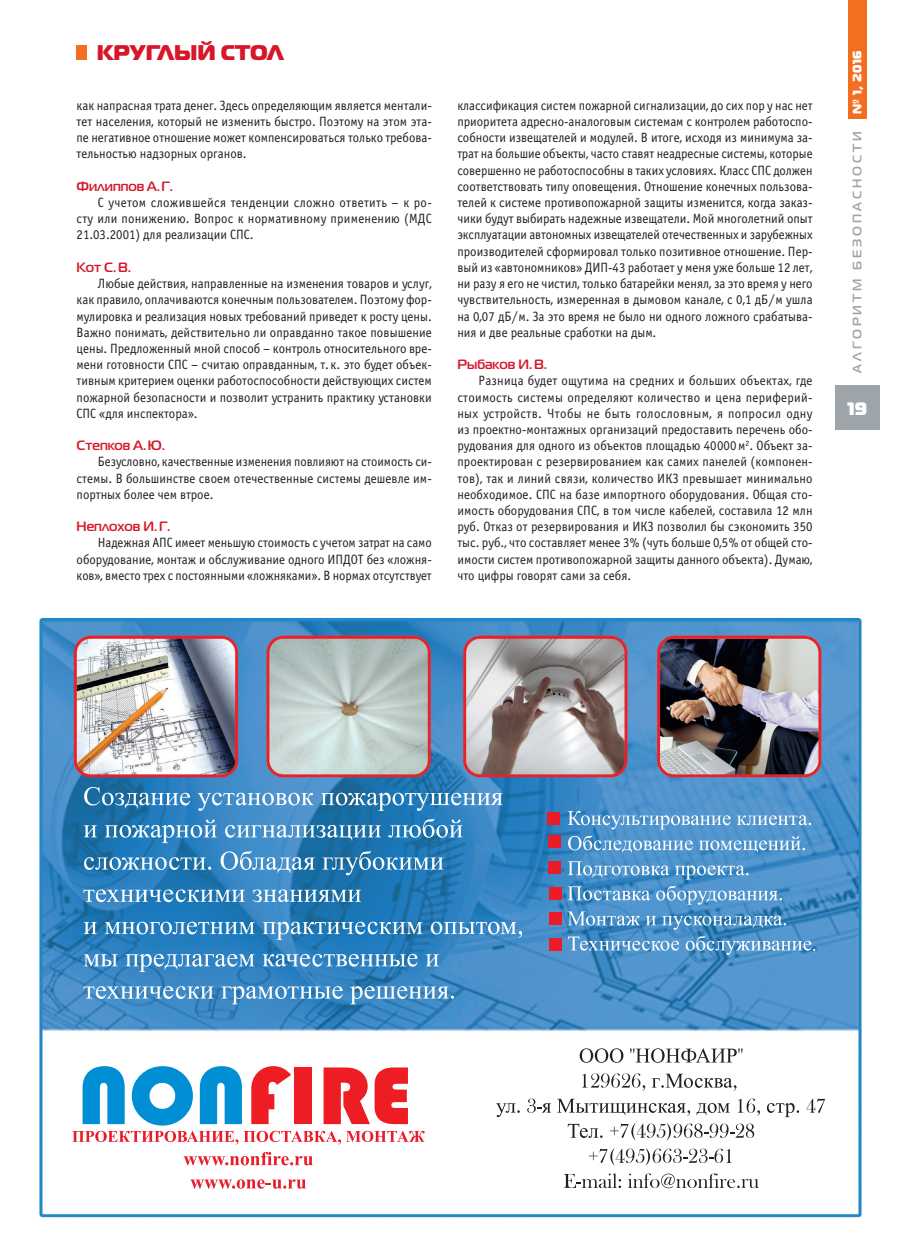
<style>
.page{position:relative;width:902px;height:1255px;background:#fff}
.page>*{position:absolute;margin:0;border:0;box-sizing:border-box;transform-origin:0 0}
.t1{font:21.3px "Magistral Black C";color:#d71729}
.t2{font:18px "Magistral Black C";color:#fff}
.t3{font:13.5px/16.2px "Officina Sans C";color:#231f20;text-align:justify;scale:.95 1}
.t4{font:13.5px/16.2px "Officina Sans C";color:#231f20;text-align:justify;scale:.94 1}
.t5{font:13.5px "Officina Sans C";letter-spacing:.02em;color:#231f20;scale:.95 1}
.t6{font:13.5px "Officina Sans C";color:#231f20;scale:.93 1}
.t7{font:700 13.5px "Magistral C";color:#d71729}
.t8{font:13.5px "Officina Sans C";letter-spacing:.03em;color:#231f20;scale:.95 1}
.t9{font:13.5px "Officina Sans C";letter-spacing:.025em;color:#231f20;scale:.95 1}
.t10{font:700 12.3px "Magistral C";letter-spacing:.24em;color:#9da5ab}
.t11{font:12.3px "Magistral Black C";color:#fff}
</style>
<div class="page">
<div style="left:834px;top:385px;width:45px;height:45px;background:#9da5ab"></div>
<div style="left:848px;top:0;width:18px;height:119px;background:#f36e21"></div>
<div style="left:77px;top:45px;width:10px;height:15px;background:#f36e21"></div>
<svg style="left:39px;top:617px;width:823px;height:601px"></svg>
<svg style="left:84px;top:786px;width:106px;height:22px;background:#4b8ebc"></svg>
<svg style="left:198px;top:792px;width:115px;height:18px;background:#72a9d6"></svg>
<svg style="left:321px;top:792px;width:181px;height:18px;background:#5f9bc6"></svg>
<svg style="left:84px;top:825px;width:13px;height:12px"></svg>
<svg style="left:105px;top:819px;width:112px;height:24px;background:#5095c7"></svg>
<svg style="left:225px;top:825px;width:156px;height:15px;background:#6da5cd"></svg>
<svg style="left:388px;top:818px;width:74px;height:19px"></svg>
<svg style="left:84px;top:857px;width:127px;height:13px;background:#67a1c9"></svg>
<svg style="left:220px;top:850px;width:95px;height:22px;background:#64a1cf"></svg>
<svg style="left:322px;top:850px;width:121px;height:25px;background:#458cbc"></svg>
<svg style="left:83px;top:889px;width:162px;height:13px"></svg>
<svg style="left:252px;top:889px;width:109px;height:13px"></svg>
<svg style="left:84px;top:922px;width:13px;height:12px"></svg>
<svg style="left:105px;top:921px;width:150px;height:13px"></svg>
<svg style="left:262px;top:921px;width:160px;height:18px;background:#599ac9"></svg>
<svg style="left:430px;top:921px;width:92px;height:16px"></svg>
<svg style="left:84px;top:954px;width:33px;height:12px"></svg>
<svg style="left:125px;top:953px;width:129px;height:19px;background:#61a0d0"></svg>
<svg style="left:262px;top:953px;width:155px;height:13px"></svg>
<svg style="left:425px;top:954px;width:14px;height:12px"></svg>
<svg style="left:83px;top:986px;width:130px;height:12px"></svg>
<svg style="left:221px;top:986px;width:121px;height:18px;background:#68a3d1"></svg>
<svg style="left:350px;top:986px;width:104px;height:18px;background:#6da5d2"></svg>
<svg style="left:567px;top:811px;width:163px;height:18px;background:#6fa7d6"></svg>
<svg style="left:736px;top:815px;width:75px;height:10px"></svg>
<svg style="left:568px;top:835px;width:124px;height:17px;background:#70a8d6"></svg>
<svg style="left:699px;top:836px;width:105px;height:16px;background:#76abd8"></svg>
<svg style="left:567px;top:861px;width:102px;height:16px;background:#71a8d6"></svg>
<svg style="left:675px;top:865px;width:73px;height:14px"></svg>
<svg style="left:567px;top:886px;width:83px;height:14px"></svg>
<svg style="left:656px;top:885px;width:126px;height:19px;background:#70a8d6"></svg>
<svg style="left:567px;top:911px;width:72px;height:14px"></svg>
<svg style="left:645px;top:915px;width:11px;height:10px"></svg>
<svg style="left:662px;top:915px;width:124px;height:14px;background:#69a2cc"></svg>
<svg style="left:568px;top:936px;width:111px;height:14px;background:#72a8d4"></svg>
<div style="left:547px;top:811px;width:13px;height:13px;background:#eb1c29"></div>
<div style="left:548px;top:835px;width:12px;height:13px;background:#eb1c29"></div>
<div style="left:548px;top:861px;width:13px;height:13px;background:#eb1c29"></div>
<div style="left:548px;top:886px;width:13px;height:13px;background:#eb1c29"></div>
<div style="left:549px;top:912px;width:13px;height:13px;background:#eb1c29"></div>
<div style="left:549px;top:937px;width:13px;height:13px;background:#eb1c29"></div>
<svg style="left:579px;top:1048px;width:44px;height:14px"></svg>
<svg style="left:630px;top:1048px;width:112px;height:14px"></svg>
<svg style="left:581px;top:1073px;width:64px;height:17px"></svg>
<svg style="left:651px;top:1073px;width:85px;height:17px"></svg>
<svg style="left:496px;top:1103px;width:23px;height:14px"></svg>
<svg style="left:527px;top:1098px;width:24px;height:14px"></svg>
<svg style="left:557px;top:1098px;width:133px;height:17px"></svg>
<svg style="left:696px;top:1102px;width:33px;height:13px"></svg>
<svg style="left:737px;top:1098px;width:22px;height:17px"></svg>
<svg style="left:766px;top:1102px;width:33px;height:15px"></svg>
<svg style="left:806px;top:1098px;width:19px;height:14px"></svg>
<svg style="left:567px;top:1123px;width:35px;height:14px"></svg>
<svg style="left:609px;top:1123px;width:145px;height:17px"></svg>
<svg style="left:588px;top:1148px;width:144px;height:17px"></svg>
<svg style="left:563px;top:1173px;width:58px;height:14px"></svg>
<svg style="left:627px;top:1173px;width:131px;height:15px"></svg>
<svg style="left:685px;top:935px;width:130px;height:19px;background:#69a3d0"></svg>
<svg style="left:72px;top:1066px;width:352px;height:78px"></svg>
<svg style="left:183px;top:1151px;width:130px;height:14px"></svg>
<svg style="left:190px;top:1179px;width:116px;height:9px"></svg>
<p class="t1" style="left:96px;top:38px;width:189px">КРУГЛЫЙ СТОЛ</p>
<p class="t3" style="left:77px;top:97px;width:375px">как напрасная трата денег. Здесь определяющим является ментали-</p>
<p class="t3" style="left:77px;top:114px;width:375px">тет населения, который не изменить быстро. Поэтому на этом эта&shy;пе негативное отношение может компенсироваться только требова&shy;тельностью надзорных органов.</p>
<p class="t7" style="left:77px;top:178px;width:98px">Филиппов А.Г.</p>
<p class="t9" style="left:98px;top:195px;width:353px">С учетом сложившейся тенденции сложно ответить – к ро-</p>
<p class="t5" style="left:77px;top:211px;width:375px">сту или понижению. Вопрос к нормативному применению (МДС</p>
<p class="t3" style="left:77px;top:227px;width:188px">21.03.2001) для реализации СПС.</p>
<p class="t7" style="left:77px;top:259px;width:56px">Кот С.В.</p>
<p class="t3" style="left:98px;top:276px;width:353px">Любые действия, направленные на изменения товаров и услуг,</p>
<p class="t4" style="left:77px;top:292px;width:379px">как правило, оплачиваются конечным пользователем. Поэтому фор-</p>
<p class="t3" style="left:77px;top:308px;width:375px">мулировка и реализация новых требований приведет к росту цены.</p>
<p class="t3" style="left:77px;top:324px;width:375px">Важно понимать, действительно ли оправданно такое повышение</p>
<p class="t3" style="left:77px;top:340px;width:375px">цены. Предложенный мной способ – контроль относительного вре-</p>
<p class="t3" style="left:77px;top:357px;width:375px">мени готовности СПС – считаю оправданным, т. к. это будет объек-</p>
<p class="t3" style="left:77px;top:373px;width:375px">тивным критерием оценки работоспособности действующих систем</p>
<p class="t3" style="left:77px;top:389px;width:375px">пожарной безопасности и позволит устранить практику установки</p>
<p class="t3" style="left:77px;top:405px;width:129px">СПС «для инспектора».</p>
<p class="t7" style="left:77px;top:437px;width:90px">Степков А.Ю.</p>
<p class="t6" style="left:98px;top:454px;width:360px">Безусловно, качественные изменения повлияют на стоимость си-</p>
<p class="t3" style="left:77px;top:470px;width:375px">стемы. В большинстве своем отечественные системы дешевле им-</p>
<p class="t3" style="left:77px;top:486px;width:146px">портных более чем втрое.</p>
<p class="t7" style="left:77px;top:518px;width:95px">Неплохов И.Г.</p>
<p class="t4" style="left:98px;top:535px;width:357px">Надежная АПС имеет меньшую стоимость с учетом затрат на само</p>
<p class="t3" style="left:77px;top:551px;width:375px">оборудование, монтаж и обслуживание одного ИПДОТ без «ложня-</p>
<p class="t4" style="left:77px;top:567px;width:379px">ков», вместо трех с постоянными «ложняками». В нормах отсутствует</p>
<p class="t4" style="left:457px;top:97px;width:379px">классификация систем пожарной сигнализации, до сих пор у нас нет приоритета адресно-аналоговым системам с контролем работоспо&shy;собности извещателей и модулей. В итоге, исходя из минимума за&shy;трат на большие объекты, часто ставят неадресные системы, которые совершенно не работоспособны в таких условиях. Класс СПС должен соответствовать типу оповещения. Отношение конечных пользова&shy;телей к системе противопожарной защиты изменится, когда заказ&shy;чики будут выбирать надежные извещатели. Мой многолетний опыт эксплуатации автономных извещателей отечественных и зарубежных производителей сформировал только позитивное отношение. Пер&shy;вый из «автономников» ДИП-43 работает у меня уже больше 12 лет, ни разу я его не чистил, только батарейки менял, за это время у него чувствительность, измеренная в дымовом канале, с 0,1 дБ/м ушла на 0,07 дБ/м. За это время не было ни одного ложного срабатыва&shy;ния и две реальные сработки на дым.</p>
<p class="t7" style="left:457px;top:356px;width:91px">Рыбаков И.В.</p>
<p class="t3" style="left:478px;top:373px;width:353px">Разница будет ощутима на средних и больших объектах, где</p>
<p class="t5" style="left:457px;top:389px;width:375px">стоимость системы определяют количество и цена периферий-</p>
<p class="t8" style="left:457px;top:406px;width:375px">ных устройств. Чтобы не быть голословным, я попросил одну</p>
<p class="t3" style="left:457px;top:421px;width:375px">из проектно-монтажных организаций предоставить перечень обо-</p>
<p class="t3" style="left:457px;top:438px;width:375px">рудования для одного из объектов площадью 40000м<sup>2</sup>. Объект за-</p>
<p class="t3" style="left:457px;top:454px;width:375px">проектирован с резервированием как самих панелей (компонен-</p>
<p class="t3" style="left:457px;top:470px;width:375px">тов), так и линий связи, количество ИКЗ превышает минимально</p>
<p class="t3" style="left:457px;top:486px;width:375px">необходимое. СПС на базе импортного оборудования. Общая сто-</p>
<p class="t3" style="left:457px;top:502px;width:375px">имость оборудования СПС, в том числе кабелей, составила 12 млн</p>
<p class="t3" style="left:457px;top:519px;width:375px">руб. Отказ от резервирования и ИКЗ позволил бы сэкономить 350</p>
<p class="t3" style="left:457px;top:535px;width:375px">тыс. руб., что составляет менее 3% (чуть больше 0,5% от общей сто-</p>
<p class="t3" style="left:457px;top:551px;width:375px">имости систем противопожарной защиты данного объекта). Думаю,</p>
<p class="t3" style="left:457px;top:567px;width:184px">что цифры говорят сами за себя.</p>
<p class="t11" style="left:849px;top:114px;width:64px;rotate:-90deg">№ 1, 2016</p>
<p class="t10" style="left:849px;top:373px;width:243px;rotate:-90deg">АЛГОРИТМ БЕЗОПАСНОСТИ</p>
<p class="t2" style="left:847px;top:397px;width:21px">19</p>
</div>
